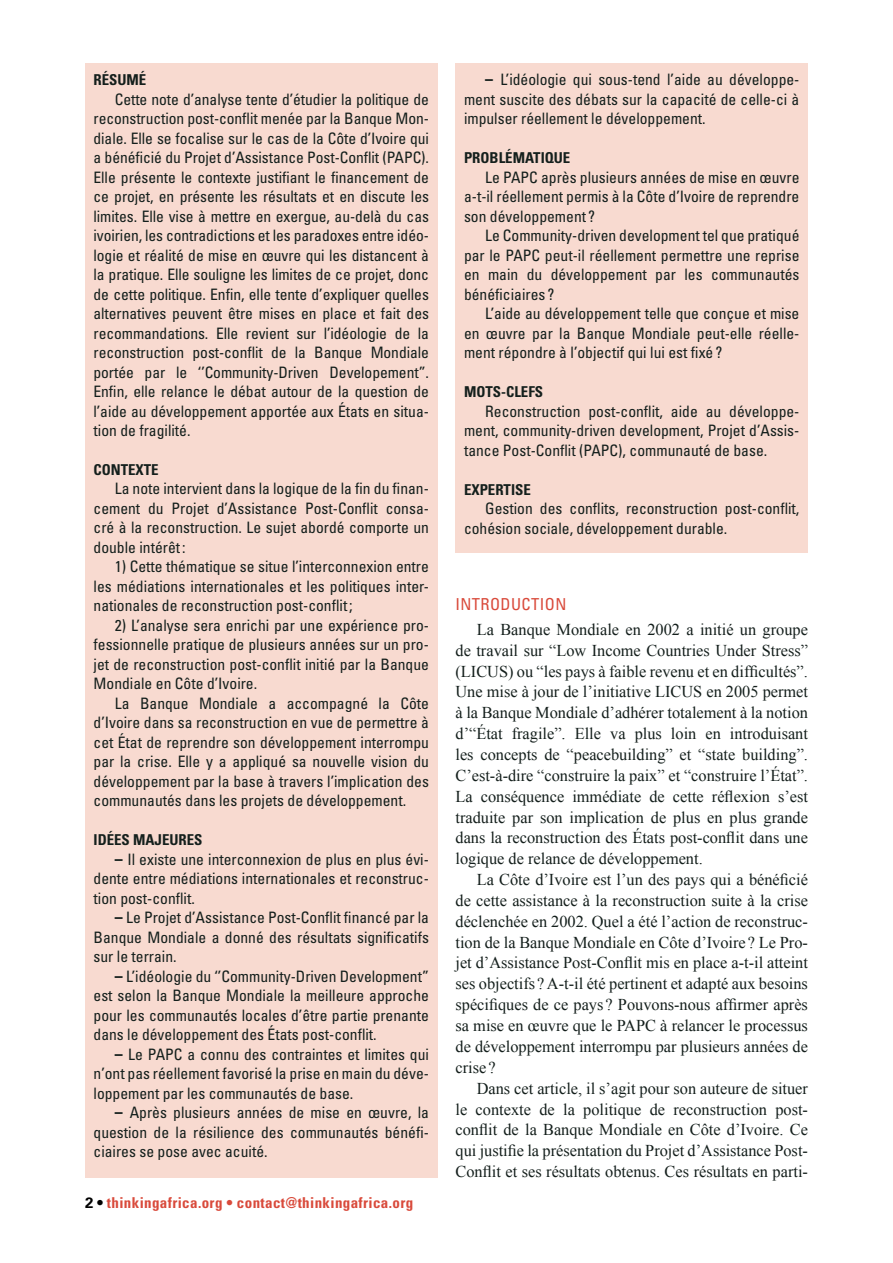
<style>
.page{position:relative;width:893px;height:1263px;background:#fff}
.page>*{position:absolute;margin:0;border:0;box-sizing:border-box;transform-origin:0 0}
.t1{font:16.5px/20.9px "Times New Roman";color:#141f1c;text-align:justify}
.t2{font:condensed 16.5px "Univers LT Std";letter-spacing:.025em;color:#d94a3b}
.t3{font:condensed 15.75px/19.5px "Univers LT Std";color:#141f1c;text-align:justify}
.t4{font:700 condensed 15px "Univers LT Std";color:#141f1c}
.t5{font:700 condensed 15px "Univers LT Std";letter-spacing:.025em;color:#d94a3b}
.s1{font-family:"Helvetica";font-weight:700}
.s2{font-stretch:normal;color:#000}
</style>
<div class="page">
<div style="left:85px;top:64px;width:352px;height:1114px;background:#f8dad0"></div>
<div style="left:455px;top:64px;width:353px;height:489px;background:#f8dad0"></div>
<p class="t4" style="left:94px;top:71px;width:54px">RÉSUMÉ</p>
<p class="t3" style="left:94px;top:89px;width:337px;text-indent:21px">Cette note d’analyse tente d’étudier la politique de reconstruction post-conflit menée par la Banque Mon&shy;diale. Elle se focalise sur le cas de la Côte d’Ivoire qui a bénéficié du Projet d’Assistance Post-Conflit (PAPC).<br>Elle présente le contexte justifiant le financement de ce projet, en présente les résultats et en discute les limites. Elle vise à mettre en exergue, au-delà du cas ivoirien, les contradictions et les paradoxes entre idéo&shy;logie et réalité de mise en œuvre qui les distancent à la pratique. Elle souligne les limites de ce projet, donc de cette politique. Enfin, elle tente d’expliquer quelles alternatives peuvent être mises en place et fait des recommandations. Elle revient sur l’idéologie de la reconstruction post-conflit de la Banque Mondiale portée par le ‘’Community-Driven Developement”.<br>Enfin, elle relance le débat autour de la question de l’aide au développement apportée aux États en situa&shy;tion de fragilité.</p>
<p class="t4" style="left:94px;top:460px;width:67px">CONTEXTE</p>
<p class="t3" style="left:94px;top:479px;width:337px;text-indent:21px">La note intervient dans la logique de la fin du finan&shy;cement du Projet d’Assistance Post-Conflit consa&shy;cré à la reconstruction. Le sujet abordé comporte un double intérêt:</p>
<p class="t3" style="left:94px;top:557px;width:337px;text-indent:21px">1) Cette thématique se situe l’interconnexion entre les médiations internationales et les politiques inter&shy;nationales de reconstruction post-conflit;</p>
<p class="t3" style="left:94px;top:615px;width:337px;text-indent:21px">2) L’analyse sera enrichi par une expérience pro&shy;fessionnelle pratique de plusieurs années sur un pro&shy;jet de reconstruction post-conflit initié par la Banque Mondiale en Côte d’Ivoire.</p>
<p class="t3" style="left:94px;top:693px;width:337px;text-indent:21px">La Banque Mondiale a accompagné la Côte d’Ivoire dans sa reconstruction en vue de permettre à cet État de reprendre son développement interrompu par la crise. Elle y a appliqué sa nouvelle vision du développement par la base à travers l’implication des communautés dans les projets de développement.</p>
<p class="t4" style="left:94px;top:831px;width:110px">IDÉES MAJEURES</p>
<p class="t3" style="left:94px;top:849px;width:337px;text-indent:21px"><span class="s1">–</span> Il existe une interconnexion de plus en plus évi&shy;dente entre médiations internationales et reconstruc&shy;tion post-conflit.</p>
<p class="t3" style="left:94px;top:908px;width:337px;text-indent:21px"><span class="s1">–</span> Le Projet d’Assistance Post-Conflit financé par la Banque Mondiale a donné des résultats significatifs sur le terrain.</p>
<p class="t3" style="left:94px;top:966px;width:337px;text-indent:21px"><span class="s1">–</span> L’idéologie du ‘’Community-Driven Development” est selon la Banque Mondiale la meilleure approche pour les communautés locales d’être partie prenante dans le développement des États post-conflit.</p>
<p class="t3" style="left:94px;top:1044px;width:337px;text-indent:21px"><span class="s1">–</span> Le PAPC a connu des contraintes et limites qui n’ont pas réellement favorisé la prise en main du déve&shy;loppement par les communautés de base.</p>
<p class="t3" style="left:94px;top:1103px;width:337px;text-indent:21px"><span class="s1">–</span> Après plusieurs années de mise en œuvre, la question de la résilience des communautés bénéfi&shy;ciaires se pose avec acuité.</p>
<p class="t5" style="left:85px;top:1193px;width:330px"><span class="s2">2 •</span> thinkingafrica.org • contact@thinkingafrica.org</p>
<p class="t3" style="left:464px;top:69px;width:337px;text-indent:21px"><span class="s1">–</span> L’idéologie qui sous-tend l’aide au développe&shy;ment suscite des débats sur la capacité de celle-ci à impulser réellement le développement.</p>
<p class="t4" style="left:464px;top:149px;width:108px">PROBLÉMATIQUE</p>
<p class="t3" style="left:464px;top:167px;width:337px;text-indent:21px">Le PAPC après plusieurs années de mise en œuvre a-t-il réellement permis à la Côte d’Ivoire de reprendre son développement ?</p>
<p class="t3" style="left:464px;top:225px;width:337px;text-indent:21px">Le Community-driven development tel que pratiqué par le PAPC peut-il réellement permettre une reprise en main du développement par les communautés bénéficiaires ?</p>
<p class="t3" style="left:464px;top:303px;width:337px;text-indent:21px">L’aide au développement telle que conçue et mise en œuvre par la Banque Mondiale peut-elle réelle&shy;ment répondre à l’objectif qui lui est fixé?</p>
<p class="t4" style="left:464px;top:383px;width:81px">MOTS-CLEFS</p>
<p class="t3" style="left:464px;top:401px;width:337px;text-indent:21px">Reconstruction post-conflit, aide au développe&shy;ment, community-driven development, Projet d’Assis&shy;tance Post-Conflit (PAPC), communauté de base.</p>
<p class="t4" style="left:464px;top:480px;width:68px">EXPERTISE</p>
<p class="t3" style="left:464px;top:498px;width:337px;text-indent:21px">Gestion des conflits, reconstruction post-conflit, cohésion sociale, développement durable.</p>
<p class="t2" style="left:455px;top:593px;width:112px">INTRODUCTION</p>
<p class="t1" style="left:455px;top:619px;width:354px;text-indent:21px">La Banque Mondiale en 2002 a initié un groupe de travail sur “Low Income Countries Under Stress” (LICUS) ou “les pays à faible revenu et en difficultés”.<br>Une mise à jour de l’initiative LICUS en 2005 permet à la Banque Mondiale d’adhérer totalement à la notion d’“État fragile”. Elle va plus loin en introduisant les concepts de “peacebuilding” et “state building”.<br>C’est-à-dire “construire la paix” et “construire l’État”.<br>La conséquence immédiate de cette réflexion s’est traduite par son implication de plus en plus grande dans la reconstruction des États post-conflit dans une logique de relance de développement.</p>
<p class="t1" style="left:455px;top:869px;width:354px;text-indent:21px">La Côte d’Ivoire est l’un des pays qui a bénéficié de cette assistance à la reconstruction suite à la crise déclenchée en 2002. Quel a été l’action de reconstruc&shy;tion de la Banque Mondiale en Côte d’Ivoire ? Le Pro&shy;jet d’Assistance Post-Conflit mis en place a-t-il atteint ses objectifs ? A-t-il été pertinent et adapté aux besoins spécifiques de ce pays ? Pouvons-nous affirmer après sa mise en œuvre que le PAPC à relancer le processus de développement interrompu par plusieurs années de crise ?</p>
<p class="t1" style="left:455px;top:1077px;width:354px;text-indent:21px">Dans cet article, il s’agit pour son auteure de situer le contexte de la politique de reconstruction post&shy;conflit de la Banque Mondiale en Côte d’Ivoire. Ce qui justifie la présentation du Projet d’Assistance Post-Conflit et ses résultats obtenus. Ces résultats en parti-</p>
</div>
